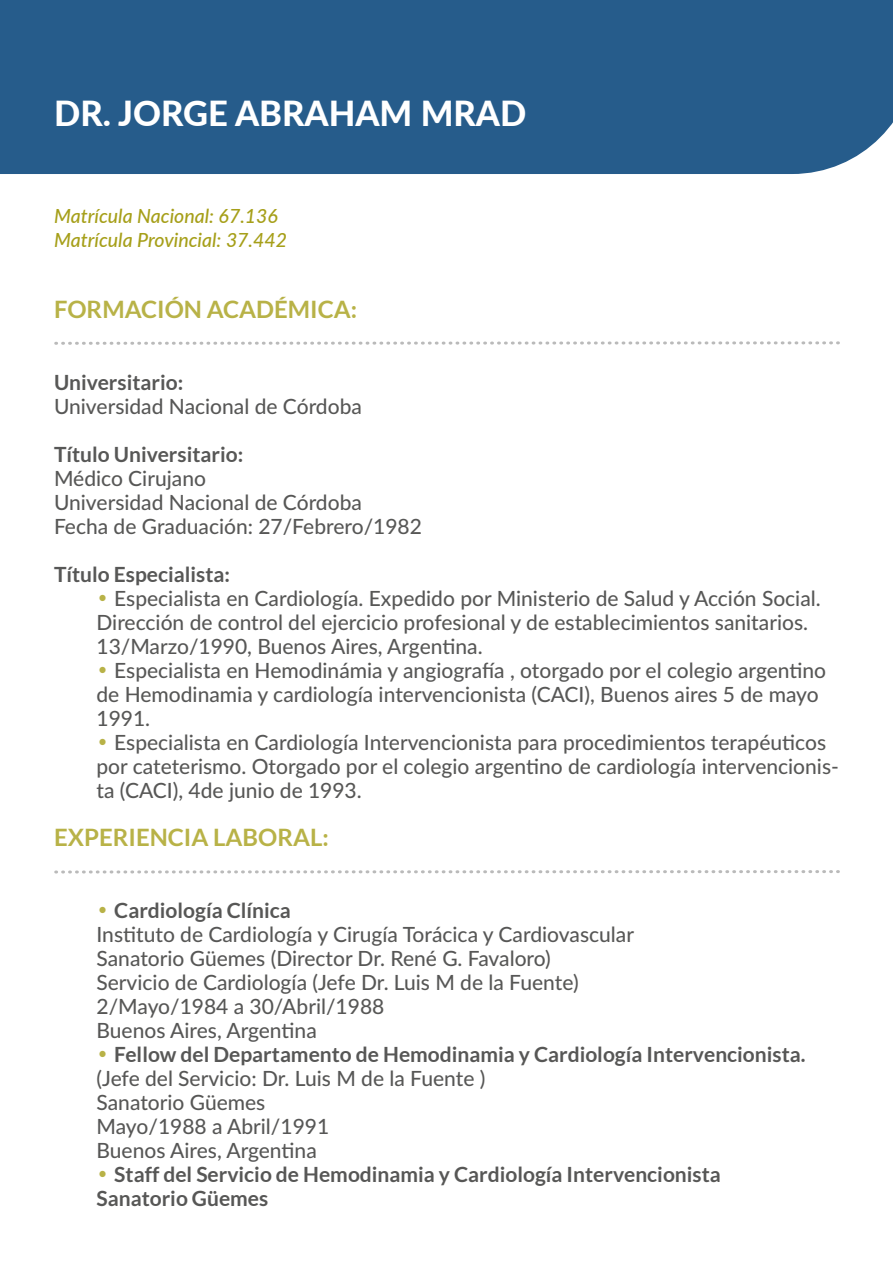
<style>
.page{position:relative;width:893px;height:1263px;background:#fff}
.page>*{position:absolute;margin:0;border:0;box-sizing:border-box;transform-origin:0 0}
.t1{font:800 34.5px "Lato";color:#fff}
.t2{font:700 24px "Lato";color:#b8b247}
.t3{font:500 21px/24px "Lato";color:#575756}
.t4{font:700 21px/24px "Lato";color:#575756}
.t5{font:italic 500 19.5px/24px "Lato";color:#a69f19}
.s1{font-family:"Gothic 720 BT Bold B";font-weight:400;color:#b8b247}
.s2{font-weight:700}
</style>
<div class="page">
<div style="left:0;top:0;width:893px;height:174px;background:#265c8b"></div>
<svg style="left:56px;top:341px;width:782px;height:4px"></svg>
<svg style="left:56px;top:870px;width:782px;height:3px"></svg>
<h1 class="t1" style="left:54px;top:87px;width:474px">DR. JORGE ABRAHAM MRAD</h1>
<p class="t5" style="left:54px;top:203px;width:234px">Matrícula Nacional: 67.136<br>Matrícula Provincial: 37.442</p>
<p class="t2" style="left:54px;top:296px;width:305px">FORMACIÓN ACADÉMICA:</p>
<p class="t4" style="left:54px;top:370px;width:131px">Universitario:</p>
<p class="t3" style="left:54px;top:394px;width:309px">Universidad Nacional de Córdoba</p>
<p class="t4" style="left:54px;top:442px;width:191px">Título Universitario:</p>
<p class="t3" style="left:54px;top:466px;width:369px">Médico Cirujano<br>Universidad Nacional de Córdoba<br>Fecha de Graduación: 27/Febrero/1982</p>
<p class="t4" style="left:54px;top:562px;width:178px">Título Especialista:</p>
<p class="t3" style="left:97px;top:586px;width:726px"><span class="s1">•</span> Especialista en Cardiología. Expedido por Ministerio de Salud y Acción Social.<br>Dirección de control del ejercicio profesional y de establecimientos sanitarios.<br>13/Marzo/1990, Buenos Aires, Argentina.</p>
<p class="t3" style="left:97px;top:658px;width:731px"><span class="s1">•</span> Especialista en Hemodinámia y angiografía , otorgado por el colegio argentino de Hemodinamia y cardiología intervencionista (CACI), Buenos aires 5 de mayo<br>1991.</p>
<p class="t3" style="left:97px;top:730px;width:744px"><span class="s1">•</span> Especialista en Cardiología Intervencionista para procedimientos terapéuticos por cateterismo. Otorgado por el colegio argentino de cardiología intervencionis&shy;ta (CACI), 4de junio de 1993.</p>
<p class="t2" style="left:54px;top:824px;width:276px">EXPERIENCIA LABORAL:</p>
<p class="t3" style="left:97px;top:898px;width:539px"><span class="s1">•</span> <span class="s2">Cardiología Clínica<br></span>Instituto de Cardiología y Cirugía Torácica y Cardiovascular Sanatorio Güemes (Director Dr. René G. Favaloro)<br>Servicio de Cardiología (Jefe Dr. Luis M de la Fuente)<br>2/Mayo/1984 a 30/Abril/1988<br>Buenos Aires, Argentina</p>
<p class="t3" style="left:97px;top:1042px;width:710px"><span class="s1">•</span> <span class="s2">Fellow del Departamento de Hemodinamia y Cardiología Intervencionista. </span>(Jefe del Servicio: Dr. Luis M de la Fuente )<br>Sanatorio Güemes<br>Mayo/1988 a Abril/1991<br>Buenos Aires, Argentina</p>
<p class="t4" style="left:97px;top:1162px;width:626px"><span class="s1">•</span> Staff del Servicio de Hemodinamia y Cardiología Intervencionista<br>Sanatorio Güemes</p>
</div>
